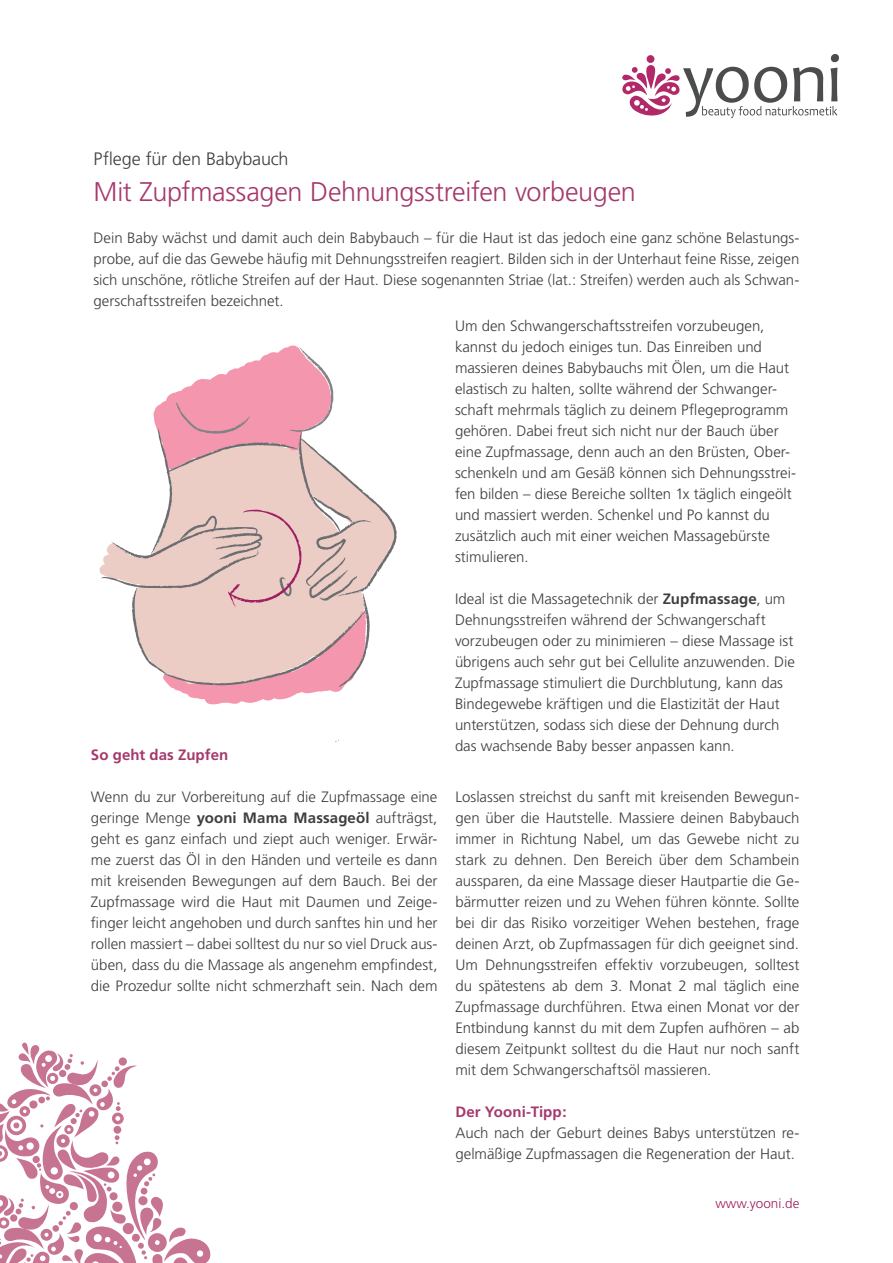
<style>
.page{position:relative;width:893px;height:1263px;background:#fff}
.page>*{position:absolute;margin:0;border:0;box-sizing:border-box;transform-origin:0 0}
.Unterzeile{font:300 27px "Frutiger CE";letter-spacing:-.01em;color:#a5386c}
.Unterzeile-2{font:300 18px "Frutiger CE";letter-spacing:-.01em;color:#3e3e3f}
.Unterzeile-3{font:300 15px/21px "Frutiger CE";color:#3e3e3f}
.Fließtext2{font:300 15px/21px "Frutiger CE";color:#3e3e3f;text-align:justify}
.Fließtext2-2{font:700 15px "Frutiger CE";letter-spacing:.005em;color:#a5386c}
.Unterzeile-4{font:300 13.5px "Frutiger CE";color:#9e1f62}
.s1{font-weight:700}
</style>
<div class="page">
<svg style="left:0;top:1042px;width:211px;height:221px"></svg>
<svg style="left:622px;top:54px;width:217px;height:64px"></svg>
<svg style="left:101px;top:345px;width:296px;height:359px"></svg>
<p class="Unterzeile-2" style="left:94px;top:148px;width:197px">Pflege für den Babybauch</p>
<p class="Unterzeile" style="left:94px;top:176px;width:544px">Mit Zupfmassagen Dehnungsstreifen vorbeugen</p>
<p class="Fließtext2" style="left:94px;top:227px;width:707px">Dein Baby wächst und damit auch dein Babybauch – für die Haut ist das jedoch eine ganz schöne Belastungs&shy;probe, auf die das Gewebe häufig mit Dehnungsstreifen reagiert. Bilden sich in der Unterhaut feine Risse, zeigen sich unschöne, rötliche Streifen auf der Haut. Diese sogenannten Striae (lat.: Streifen) werden auch als Schwan&shy;gerschaftsstreifen bezeichnet.</p>
<p class="Unterzeile-3" style="left:455px;top:315px;width:343px">Um den Schwangerschaftsstreifen vorzubeugen, kannst du jedoch einiges tun. Das Einreiben und massieren deines Babybauchs mit Ölen, um die Haut elastisch zu halten, sollte während der Schwanger&shy;schaft mehrmals täglich zu deinem Pflegeprogramm gehören. Dabei freut sich nicht nur der Bauch über eine Zupfmassage, denn auch an den Brüsten, Ober&shy;schenkeln und am Gesäß können sich Dehnungsstrei&shy;fen bilden – diese Bereiche sollten 1x täglich eingeölt und massiert werden. Schenkel und Po kannst du zusätzlich auch mit einer weichen Massagebürste stimulieren.</p>
<p class="Unterzeile-3" style="left:455px;top:588px;width:341px">Ideal ist die Massagetechnik der <span class="s1">Zupfmassage</span>, um Dehnungsstreifen während der Schwangerschaft vorzubeugen oder zu minimieren – diese Massage ist übrigens auch sehr gut bei Cellulite anzuwenden. Die Zupfmassage stimuliert die Durchblutung, kann das Bindegewebe kräftigen und die Elastizität der Haut unterstützen, sodass sich diese der Dehnung durch das wachsende Baby besser anpassen kann.</p>
<p class="Fließtext2-2" style="left:91px;top:746px;width:139px">So geht das Zupfen</p>
<p class="Fließtext2" style="left:91px;top:786px;width:348px">Wenn du zur Vorbereitung auf die Zupfmassage eine geringe Menge <span class="s1">yooni Mama Massageöl</span> aufträgst, geht es ganz einfach und ziept auch weniger. Erwär&shy;me zuerst das Öl in den Händen und verteile es dann mit kreisenden Bewegungen auf dem Bauch. Bei der Zupfmassage wird die Haut mit Daumen und Zeige&shy;finger leicht angehoben und durch sanftes hin und her rollen massiert – dabei solltest du nur so viel Druck aus&shy;üben, dass du die Massage als angenehm empfindest, die Prozedur sollte nicht schmerzhaft sein. Nach dem</p>
<p class="Unterzeile-3" style="left:455px;top:786px;width:345px;text-align:justify">Loslassen streichst du sanft mit kreisenden Bewegun&shy;gen über die Hautstelle. Massiere deinen Babybauch immer in Richtung Nabel, um das Gewebe nicht zu stark zu dehnen. Den Bereich über dem Schambein aussparen, da eine Massage dieser Hautpartie die Ge&shy;bärmutter reizen und zu Wehen führen könnte. Sollte bei dir das Risiko vorzeitiger Wehen bestehen, frage deinen Arzt, ob Zupfmassagen für dich geeignet sind.</p>
<p class="Fließtext2" style="left:455px;top:954px;width:345px">Um Dehnungsstreifen effektiv vorzubeugen, solltest du spätestens ab dem 3. Monat 2 mal täglich eine Zupfmassage durchführen. Etwa einen Monat vor der Entbindung kannst du mit dem Zupfen aufhören – ab diesem Zeitpunkt solltest du die Haut nur noch sanft mit dem Schwangerschaftsöl massieren.</p>
<p class="Fließtext2-2" style="left:455px;top:1103px;width:113px">Der Yooni-Tipp:</p>
<p class="Fließtext2" style="left:455px;top:1122px;width:345px">Auch nach der Geburt deines Babys unterstützen re&shy;gelmäßige Zupfmassagen die Regeneration der Haut.</p>
<p class="Unterzeile-4" style="left:715px;top:1196px;width:86px">www.yooni.de</p>
</div>
